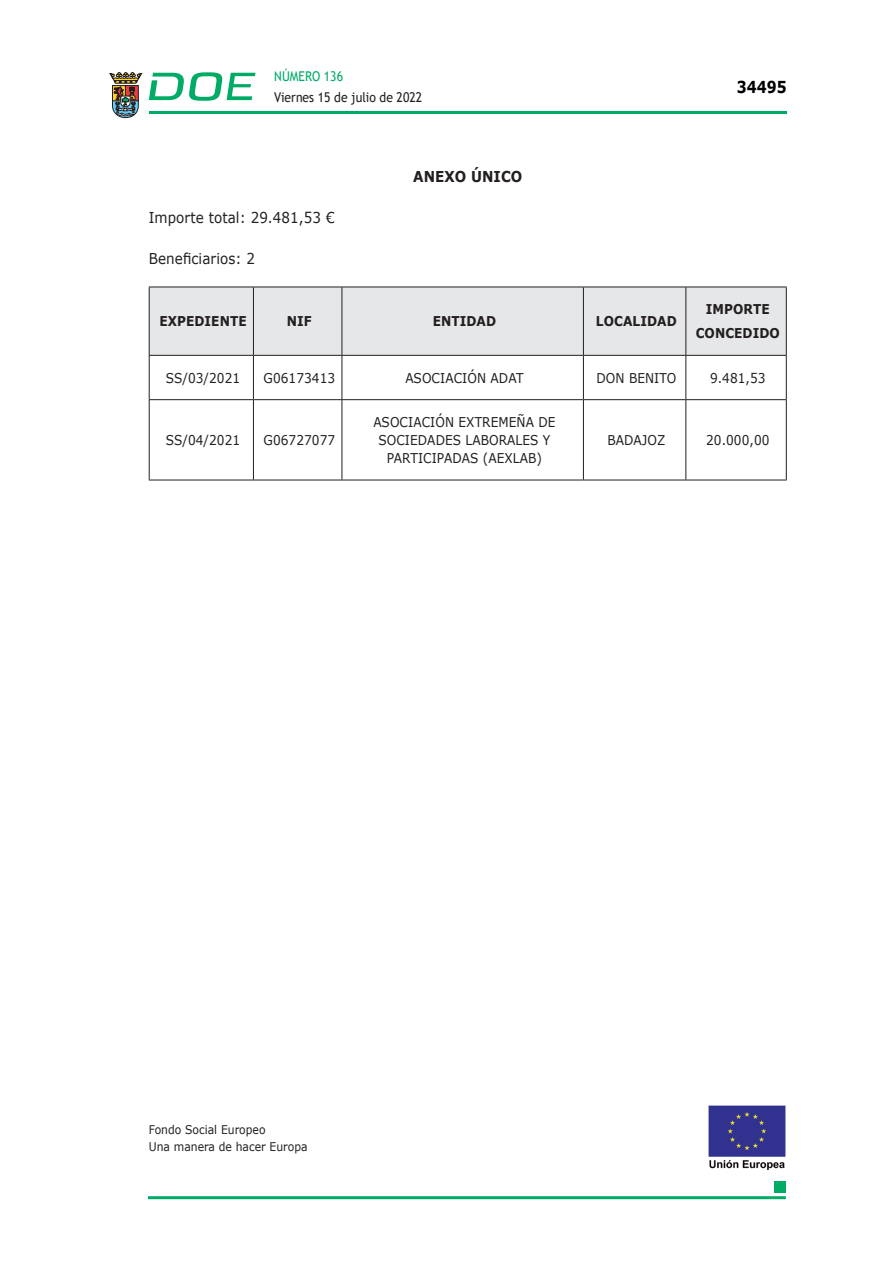
<style>
.page{position:relative;width:893px;height:1263px;background:#fff}
.page>*{position:absolute;margin:0;border:0;box-sizing:border-box;transform-origin:0 0}
.t1{font:700 16.5px "Verdana";color:#000;scale:.85 1}
.CUERPO_DE_TEXTO{font:15px "Verdana";letter-spacing:.005em;color:#231f20;scale:.9 1}
.CUERPO_DE_TEXTO-2{font:700 15px "Verdana";letter-spacing:.005em;color:#231f20;scale:.9 1}
.CUERPO_DE_TEXTO-3{font:13.5px/18px "Verdana";letter-spacing:.005em;color:#231f20;text-align:center;scale:.9 1}
.TABLATITULO{font:700 13.5px/24px "Verdana";letter-spacing:.005em;color:#231f20;text-align:center;scale:.9 1}
.t2{font:13.5px "Trebuchet MS";color:#231f20;scale:.9 1}
.t3{font:13.5px "Trebuchet MS";color:#00ab67;scale:.9 1}
.CUERPO_DE_TEXTO-4{font:12px "Verdana";color:#231f20;scale:.9 1}
</style>
<div class="page">
<hr style="left:149px;top:111px;width:638px;height:3px;background:#00ab66">
<svg style="left:109px;top:72px;width:33px;height:46px"></svg>
<svg style="left:149px;top:72px;width:106px;height:29px"></svg>
<hr style="left:148px;top:1196px;width:638px;height:3px;background:#00ab66">
<div style="left:775px;top:1181px;width:11px;height:11px;background:#00ab66"></div>
<div style="left:150px;top:288px;width:636px;height:67px;background:#e6e7e9"></div>
<hr style="left:149px;top:287px;width:104px;height:1px;background:#231f20">
<hr style="left:149px;top:287px;width:1px;height:68px;background:#231f20">
<hr style="left:253px;top:287px;width:89px;height:1px;background:#231f20">
<hr style="left:253px;top:287px;width:1px;height:68px;background:#231f20">
<hr style="left:342px;top:287px;width:241px;height:1px;background:#231f20">
<hr style="left:342px;top:287px;width:1px;height:68px;background:#231f20">
<hr style="left:583px;top:287px;width:103px;height:1px;background:#231f20">
<hr style="left:583px;top:287px;width:1px;height:68px;background:#231f20">
<hr style="left:686px;top:287px;width:101px;height:1px;background:#231f20">
<hr style="left:685px;top:287px;width:1px;height:68px;background:#231f20">
<hr style="left:786px;top:287px;width:1px;height:68px;background:#231f20">
<hr style="left:149px;top:355px;width:104px;height:1px;background:#231f20">
<hr style="left:149px;top:356px;width:1px;height:43px;background:#231f20">
<hr style="left:253px;top:355px;width:89px;height:1px;background:#231f20">
<hr style="left:253px;top:356px;width:1px;height:43px;background:#231f20">
<hr style="left:342px;top:355px;width:241px;height:1px;background:#231f20">
<hr style="left:342px;top:356px;width:1px;height:43px;background:#231f20">
<hr style="left:583px;top:355px;width:103px;height:1px;background:#231f20">
<hr style="left:583px;top:356px;width:1px;height:43px;background:#231f20">
<hr style="left:686px;top:355px;width:101px;height:1px;background:#231f20">
<hr style="left:685px;top:356px;width:1px;height:43px;background:#231f20">
<hr style="left:786px;top:356px;width:1px;height:43px;background:#231f20">
<hr style="left:149px;top:399px;width:104px;height:1px;background:#231f20">
<hr style="left:149px;top:400px;width:1px;height:80px;background:#231f20">
<hr style="left:253px;top:399px;width:89px;height:1px;background:#231f20">
<hr style="left:253px;top:400px;width:1px;height:80px;background:#231f20">
<hr style="left:342px;top:399px;width:241px;height:1px;background:#231f20">
<hr style="left:342px;top:400px;width:1px;height:80px;background:#231f20">
<hr style="left:583px;top:399px;width:103px;height:1px;background:#231f20">
<hr style="left:583px;top:400px;width:1px;height:80px;background:#231f20">
<hr style="left:686px;top:399px;width:101px;height:1px;background:#231f20">
<hr style="left:685px;top:400px;width:1px;height:80px;background:#231f20">
<hr style="left:786px;top:400px;width:1px;height:80px;background:#231f20">
<hr style="left:149px;top:480px;width:104px;height:1px;background:#231f20">
<hr style="left:253px;top:480px;width:89px;height:1px;background:#231f20">
<hr style="left:342px;top:480px;width:241px;height:1px;background:#231f20">
<hr style="left:583px;top:480px;width:103px;height:1px;background:#231f20">
<hr style="left:686px;top:480px;width:101px;height:1px;background:#231f20">
<img style="left:708px;top:1105px;width:78px;height:65px">
<p class="t3" style="left:274px;top:67px;width:78px">NÚMERO 136</p>
<p class="t2" style="left:274px;top:88px;width:166px">Viernes 15 de julio de 2022</p>
<p class="t1" style="left:737px;top:75px;width:60px">34495</p>
<p class="CUERPO_DE_TEXTO" style="left:149px;top:207px;width:208px">Importe total: 29.481,53 €</p>
<p class="CUERPO_DE_TEXTO" style="left:149px;top:248px;width:120px">Beneficiarios: 2</p>
<p class="CUERPO_DE_TEXTO-2" style="left:413px;top:165px;width:123px">ANEXO ÚNICO</p>
<p class="TABLATITULO" style="left:159px;top:309px;width:98px">EXPEDIENTE</p>
<p class="TABLATITULO" style="left:287px;top:309px;width:29px">NIF</p>
<p class="TABLATITULO" style="left:433px;top:309px;width:72px">ENTIDAD</p>
<p class="TABLATITULO" style="left:596px;top:309px;width:91px">LOCALIDAD</p>
<p class="TABLATITULO" style="left:696px;top:297px;width:95px">IMPORTE<br>CONCEDIDO</p>
<p class="CUERPO_DE_TEXTO-3" style="left:166px;top:369px;width:84px">SS/03/2021</p>
<p class="CUERPO_DE_TEXTO-3" style="left:264px;top:369px;width:81px">G06173413</p>
<p class="CUERPO_DE_TEXTO-3" style="left:405px;top:369px;width:133px">ASOCIACIÓN ADAT</p>
<p class="CUERPO_DE_TEXTO-3" style="left:596px;top:369px;width:90px">DON BENITO</p>
<p class="CUERPO_DE_TEXTO-3" style="left:710px;top:369px;width:63px">9.481,53</p>
<p class="CUERPO_DE_TEXTO-3" style="left:166px;top:431px;width:84px">SS/04/2021</p>
<p class="CUERPO_DE_TEXTO-3" style="left:264px;top:431px;width:81px">G06727077</p>
<p class="CUERPO_DE_TEXTO-3" style="left:373px;top:413px;width:204px">ASOCIACIÓN EXTREMEÑA DE<br>SOCIEDADES LABORALES Y<br>PARTICIPADAS (AEXLAB)</p>
<p class="CUERPO_DE_TEXTO-3" style="left:607px;top:431px;width:66px">BADAJOZ</p>
<p class="CUERPO_DE_TEXTO-3" style="left:706px;top:431px;width:72px">20.000,00</p>
<p class="CUERPO_DE_TEXTO-4" style="left:149px;top:1121px;width:131px">Fondo Social Europeo</p>
<p class="CUERPO_DE_TEXTO-4" style="left:149px;top:1138px;width:178px">Una manera de hacer Europa</p>
</div>
